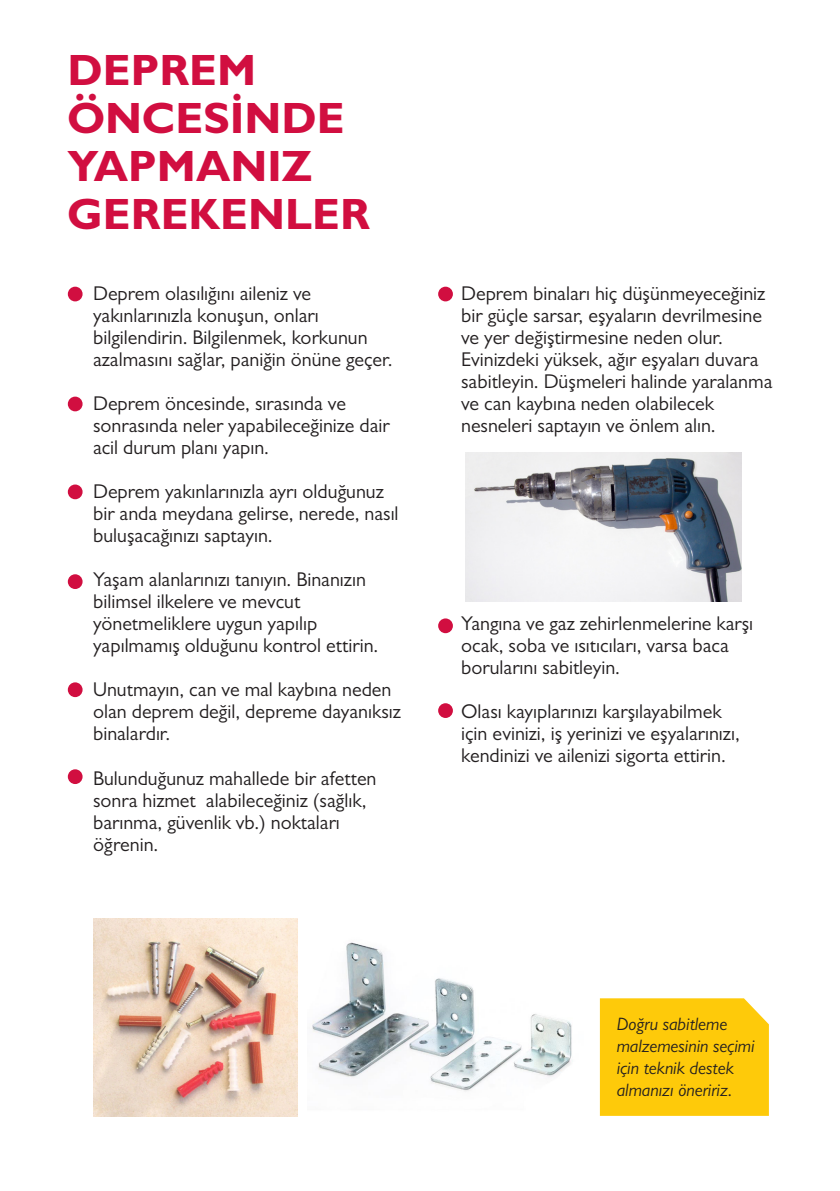
<style>
.page{position:relative;width:840px;height:1191px;background:#fff}
.page>*{position:absolute;margin:0;border:0;box-sizing:border-box;transform-origin:0 0}
.t1{font:700 44px/48px "Gill Sans MT Pro";color:#d10e40}
.t2{font:20px/22px "Gill Sans MT Pro";color:#231f20}
.t3{font:italic 18px/22px "Gill Sans MT Pro";color:#231f20}
</style>
<div class="page">
<div style="left:599px;top:998px;width:169px;height:117px;background:#feca0a"></div>
<div style="left:68px;top:287px;width:14px;height:14px;background:#d10e40;border-radius:50%"></div>
<div style="left:438px;top:287px;width:14px;height:14px;background:#d10e40;border-radius:50%"></div>
<div style="left:438px;top:618px;width:14px;height:15px;background:#d10e40;border-radius:50%"></div>
<div style="left:438px;top:703px;width:14px;height:15px;background:#d10e40;border-radius:50%"></div>
<div style="left:68px;top:396px;width:14px;height:15px;background:#d10e40;border-radius:50%"></div>
<div style="left:68px;top:484px;width:14px;height:15px;background:#d10e40;border-radius:50%"></div>
<div style="left:68px;top:574px;width:14px;height:15px;background:#d10e40;border-radius:50%"></div>
<div style="left:68px;top:682px;width:14px;height:15px;background:#d10e40;border-radius:50%"></div>
<div style="left:68px;top:769px;width:14px;height:15px;background:#d10e40;border-radius:50%"></div>
<img style="left:93px;top:918px;width:204px;height:198px">
<img style="left:465px;top:453px;width:275px;height:148px">
<img style="left:312px;top:942px;width:261px;height:150px">
<h1 class="t1" style="left:67px;top:45px;width:304px">DEPREM<br>ÖNCESİNDE<br>YAPMANIZ<br>GEREKENLER</h1>
<p class="t2" style="left:93px;top:282px;width:301px">Deprem olasılığını aileniz ve yakınlarınızla konuşun, onları bilgilendirin. Bilgilenmek, korkunun azalmasını sağlar, paniğin önüne geçer.</p>
<p class="t2" style="left:93px;top:392px;width:298px">Deprem öncesinde, sırasında ve sonrasında neler yapabileceğinize dair acil durum planı yapın.</p>
<p class="t2" style="left:93px;top:480px;width:307px">Deprem yakınlarınızla ayrı olduğunuz bir anda meydana gelirse, nerede, nasıl buluşacağınızı saptayın.</p>
<p class="t2" style="left:93px;top:568px;width:286px">Yaşam alanlarınızı tanıyın. Binanızın bilimsel ilkelere ve mevcut yönetmeliklere uygun yapılıp yapılmamış olduğunu kontrol ettirin.</p>
<p class="t2" style="left:93px;top:678px;width:309px">Unutmayın, can ve mal kaybına neden olan deprem değil, depreme dayanıksız binalardır.</p>
<p class="t2" style="left:93px;top:766px;width:285px">Bulunduğunuz mahallede bir afetten sonra hizmet alabileceğiniz (sağlık, barınma, güvenlik vb.) noktaları öğrenin.</p>
<p class="t2" style="left:461px;top:282px;width:312px">Deprem binaları hiç düşünmeyeceğiniz bir güçle sarsar, eşyaların devrilmesine ve yer değiştirmesine neden olur.<br>Evinizdeki yüksek, ağır eşyaları duvara sabitleyin. Düşmeleri halinde yaralanma ve can kaybına neden olabilecek nesneleri saptayın ve önlem alın.</p>
<p class="t2" style="left:461px;top:612px;width:293px">Yangına ve gaz zehirlenmelerine karşı ocak, soba ve ısıtıcıları, varsa baca borularını sabitleyin.</p>
<p class="t2" style="left:461px;top:700px;width:280px">Olası kayıplarınızı karşılayabilmek için evinizi, iş yerinizi ve eşyalarınızı, kendinizi ve ailenizi sigorta ettirin.</p>
<p class="t3" style="left:616px;top:1013px;width:139px">Doğru sabitleme malzemesinin seçimi için teknik destek almanızı öneririz.</p>
</div>
